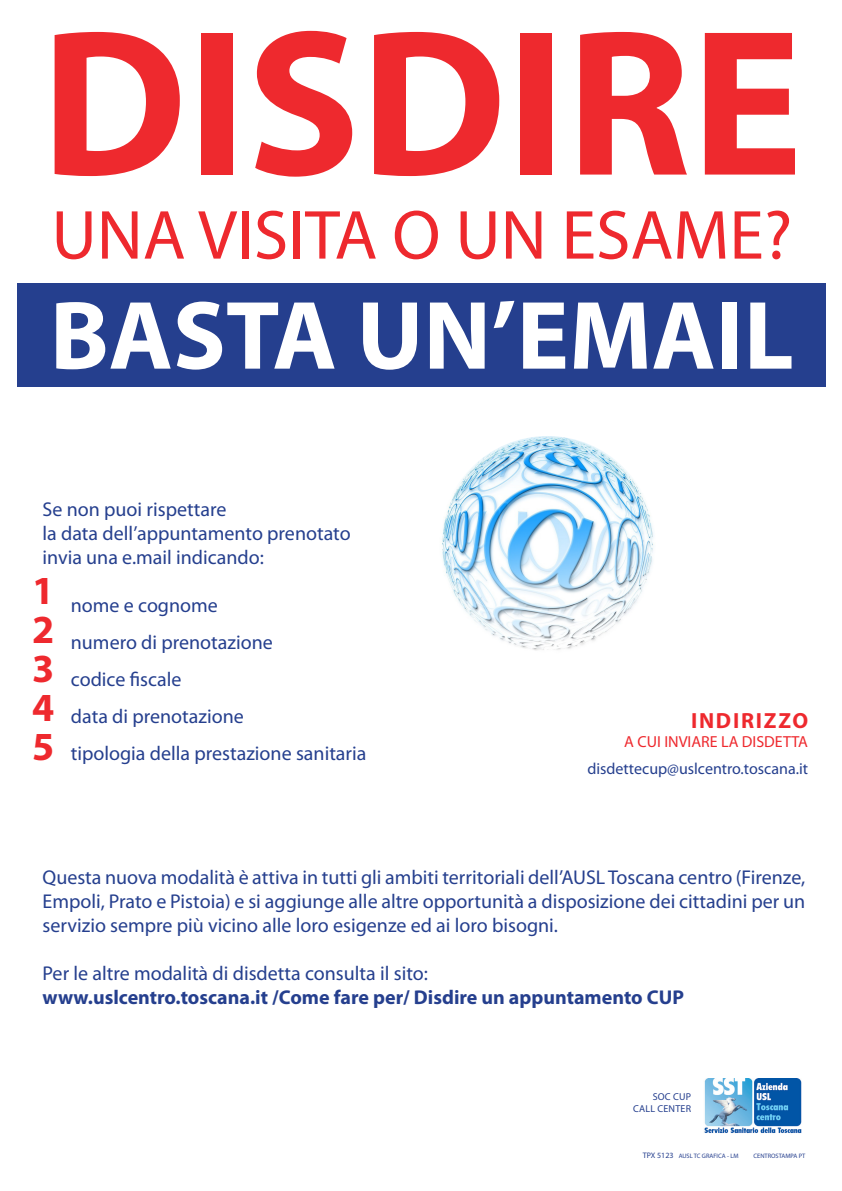
<style>
.page{position:relative;width:842px;height:1191px;background:#fff}
.page>*{position:absolute;margin:0;border:0;box-sizing:border-box;transform-origin:0 0}
.t1{font:700 210px "Myriad Pro";color:#ee292e}
.t2{font:700 98px "Myriad Pro";color:#fff}
.t3{font:70px "Myriad Pro";color:#ee292e}
.t4{font:700 40px "Myriad Pro";color:#ee292e}
.t5{font:700 22px "Myriad Pro";letter-spacing:.08em;color:#ee292e}
.t6{font:20px/24px "Myriad Pro";color:#253f8e;text-align:justify}
.t7{font:700 20px "Myriad Pro";color:#253f8e}
.t8{font:16px "Myriad Pro";color:#253f8e}
.t9{font:16px "Myriad Pro";color:#ee292e}
.t10{font:10px "Myriad Pro";letter-spacing:.02em;color:#253f8e}
.t11{font:6.4px "Myriad Pro";color:#253f8e}
.s1{font-size:8px}
</style>
<div class="page">
<img style="left:704px;top:1078px;width:98px;height:56px">
<div style="left:18px;top:283px;width:808px;height:103px;background:#253f8e"></div>
<img style="left:442px;top:436px;width:212px;height:215px">
<p class="t1" style="left:41px;top:-33px;width:764px">DISDIRE</p>
<p class="t3" style="left:51px;top:192px;width:742px">UNA VISITA O UN ESAME?</p>
<p class="t2" style="left:50px;top:272px;width:745px">BASTA UN’EMAIL</p>
<p class="t6" style="left:43px;top:497px;width:185px">Se non puoi rispettare</p>
<p class="t6" style="left:43px;top:521px;width:310px">la data dell’appuntamento prenotato</p>
<p class="t6" style="left:43px;top:545px;width:223px">invia una e.mail indicando:</p>
<p class="t6" style="left:71px;top:593px;width:148px">nome e cognome</p>
<p class="t6" style="left:71px;top:630px;width:204px">numero di prenotazione</p>
<p class="t6" style="left:71px;top:667px;width:112px">codice fiscale</p>
<p class="t6" style="left:71px;top:704px;width:174px">data di prenotazione</p>
<p class="t6" style="left:71px;top:741px;width:297px">tipologia della prestazione sanitaria</p>
<p class="t4" style="left:32px;top:564px;width:24px">1</p>
<p class="t4" style="left:32px;top:603px;width:24px">2</p>
<p class="t4" style="left:32px;top:642px;width:24px">3</p>
<p class="t4" style="left:32px;top:681px;width:24px">4</p>
<p class="t4" style="left:32px;top:720px;width:24px">5</p>
<p class="t5" style="left:691px;top:706px;width:119px">INDIRIZZO</p>
<p class="t9" style="left:624px;top:732px;width:185px">A CUI INVIARE LA DISDETTA</p>
<p class="t8" style="left:587px;top:759px;width:222px">disdettecup@uslcentro.toscana.it</p>
<p class="t6" style="left:43px;top:865px;width:764px">Questa nuova modalità è attiva in tutti gli ambiti territoriali dell’AUSL Toscana centro (Firenze, Empoli, Prato e Pistoia) e si aggiunge alle altre opportunità a disposizione dei cittadini per un servizio sempre più vicino alle loro esigenze ed ai loro bisogni.</p>
<p class="t6" style="left:43px;top:961px;width:387px">Per le altre modalità di disdetta consulta il sito:</p>
<p class="t7" style="left:43px;top:984px;width:643px">www.uslcentro.toscana.it /Come fare per/ Disdire un appuntamento CUP</p>
<p class="t10" style="left:653px;top:1091px;width:40px">SOC CUP</p>
<p class="t10" style="left:633px;top:1103px;width:59px">CALL CENTER</p>
<p class="t11" style="left:643px;top:1151px;width:97px"><span class="s1">TPX 5123</span> AUSL TC GRAFICA - LM</p>
<p class="t11" style="left:753px;top:1151px;width:53px">CENTROSTAMPA PT</p>
</div>
